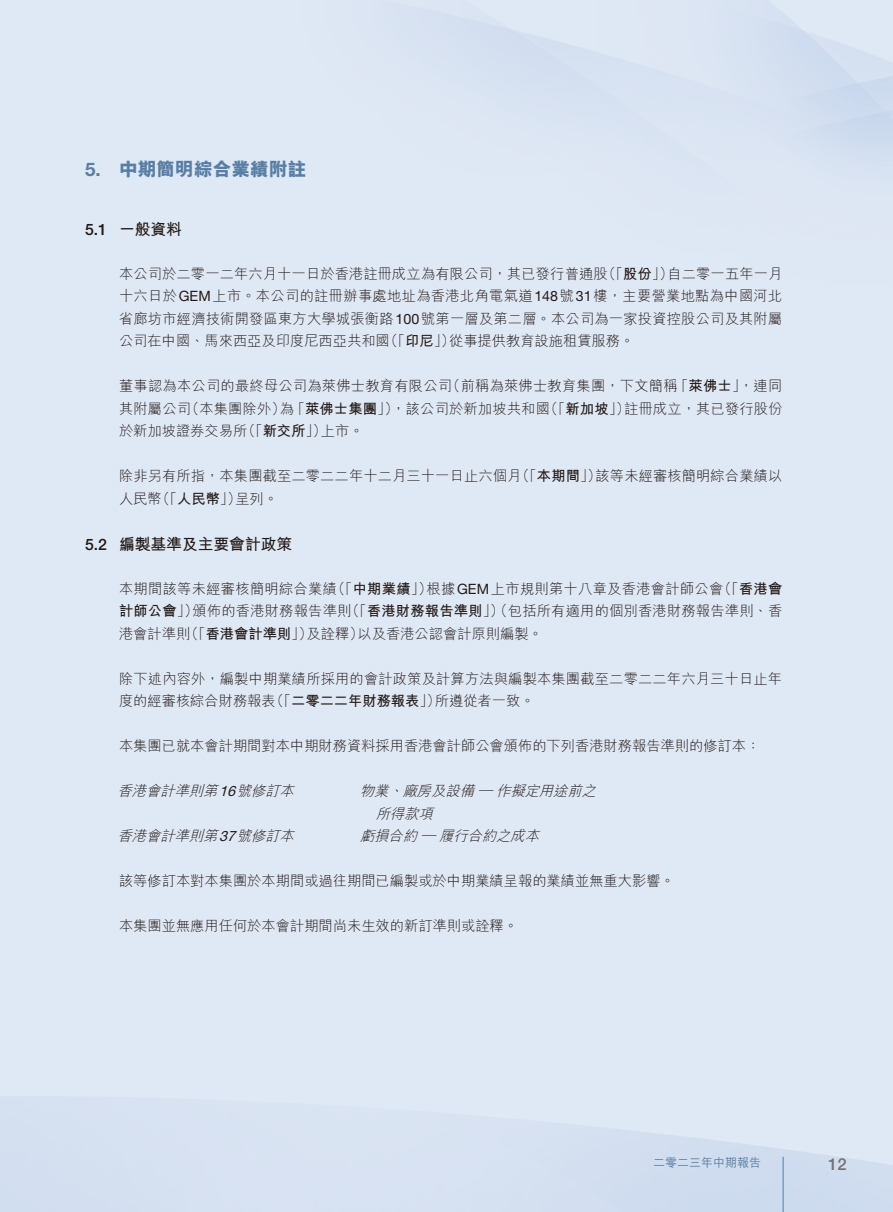
<style>
.page{position:relative;width:893px;height:1212px;background:#fff}
.page>*{position:absolute;margin:0;border:0;box-sizing:border-box;transform-origin:0 0}
.t1{font:800 18.75px "M Hei HK";color:#597ea4}
.t2{font:700 18.75px "Helvetica Neue LT Std";color:#597ea4}
.t3{font:500 16.5px "Helvetica Neue LT Std";color:#727272}
.t4{font:700 15.75px "M Hei HK";color:#231916}
.t5{font:500 15.75px "Helvetica Neue LT Std";color:#231916}
.t6{font:300 14.25px/22.5px "M Hei HK";letter-spacing:.01em;color:#231916}
.t7{font:italic 300 14.25px/22.5px "M Hei HK";color:#231916}
.t8{font:700 14.25px "M Hei HK";color:#231916}
.t9{font:500 12px "M Hei HK";color:#597ea4}
.s1{font-weight:700}
.s2{font-family:"Helvetica Neue LT Std";font-weight:400}
.s3{font-weight:300}
</style>
<div class="page">
<hr style="left:782px;top:1157px;width:2px;height:55px;background:#72a0cf">
<h1 class="t2" style="left:85px;top:158px;width:17px">5.</h1>
<h1 class="t1" style="left:119px;top:160px;width:189px">中期簡明綜合業績附註</h1>
<p class="t5" style="left:85px;top:220px;width:23px">5.1</p>
<p class="t4" style="left:119px;top:218px;width:64px">一般資料</p>
<p class="t6" style="left:602px;top:262px;width:73px">（「<span class="s1">股份</span>」）</p>
<p class="t6" style="left:119px;top:262px;width:490px">本公司於二零一二年六月十一日於香港註冊成立為有限公司，其已發行普通股</p>
<p class="t6" style="left:119px;top:285px;width:665px">十六日於<span class="s2">GEM</span>上市。本公司的註冊辦事處地址為香港北角電氣道<span class="s2">148</span>號<span class="s2">31</span>樓，主要營業地點為中國河北</p>
<p class="t6" style="left:119px;top:307px;width:665px">省廊坊市經濟技術開發區東方大學城張衡路<span class="s2">100</span>號第一層及第二層。本公司為一家投資控股公司及其附屬</p>
<p class="t6" style="left:449px;top:330px;width:187px">從事提供教育設施租賃服務。</p>
<p class="t6" style="left:667px;top:262px;width:116px">自二零一五年一月</p>
<p class="t6" style="left:384px;top:330px;width:73px">（「<span class="s1">印尼</span>」）</p>
<p class="t6" style="left:119px;top:330px;width:272px">公司在中國、馬來西亞及印度尼西亞共和國</p>
<p class="t6" style="left:119px;top:375px;width:335px">董事認為本公司的最終母公司為萊佛士教育有限公司</p>
<p class="t6" style="left:446px;top:375px;width:233px">（前稱為萊佛士教育集團，下文簡稱</p>
<p class="t6" style="left:674px;top:375px;width:110px">「<span class="s1">萊佛士</span>，」連同</p>
<p class="t6" style="left:185px;top:397px;width:111px">（本集團除外 為）</p>
<p class="t8" style="left:291px;top:398px;width:109px"><span class="s3">「</span>萊佛士集團<span class="s3">」）</span></p>
<p class="t6" style="left:119px;top:397px;width:73px">其附屬公司</p>
<p class="t6" style="left:241px;top:420px;width:87px">（「<span class="s1">新交所</span>」）</p>
<p class="t6" style="left:119px;top:420px;width:130px">於新加坡證券交易所</p>
<p class="t6" style="left:321px;top:420px;width:44px">上市。</p>
<p class="t6" style="left:544px;top:397px;width:88px">（「<span class="s1">新加坡</span>」）</p>
<p class="t6" style="left:391px;top:397px;width:160px">，該公司於新加坡共和國</p>
<p class="t6" style="left:624px;top:397px;width:160px">註冊成立，其已發行股份</p>
<p class="t5" style="left:85px;top:535px;width:23px">5.2</p>
<p class="t6" style="left:515px;top:465px;width:88px">（「<span class="s1">本期間</span>」）</p>
<p class="t6" style="left:596px;top:465px;width:188px">該等未經審核簡明綜合業績以</p>
<p class="t6" style="left:235px;top:465px;width:288px;text-indent:-116px">除非另有所指，本集團截至二零二二年十二月三十一日止六個月呈列。</p>
<p class="t6" style="left:156px;top:487px;width:87px">（「<span class="s1">人民幣</span>」）</p>
<p class="t6" style="left:119px;top:487px;width:44px">人民幣</p>
<p class="t4" style="left:119px;top:533px;width:175px">編製基準及主要會計政策</p>
<p class="t8" style="left:717px;top:578px;width:67px"><span class="s3">（「</span>香港會</p>
<p class="t6" style="left:427px;top:577px;width:298px">根據<span class="s2">GEM</span>上市規則第十八章及香港會計師公會</p>
<p class="t6" style="left:331px;top:577px;width:103px">（「<span class="s1">中期業績</span>」）</p>
<p class="t6" style="left:119px;top:577px;width:219px">本期間該等未經審核簡明綜合業績</p>
<p class="t8" style="left:119px;top:601px;width:81px">計師公會<span class="s3">」）</span></p>
<p class="t6" style="left:345px;top:600px;width:438px">（「<span class="s1">香港財務報告準則</span>」）（包括所有適用的個別香港財務報告準則、香</p>
<p class="t6" style="left:193px;top:600px;width:160px">頒佈的香港財務報告準則</p>
<p class="t8" style="left:184px;top:623px;width:130px"><span class="s3">（「</span>香港會計準則<span class="s3">」）</span></p>
<p class="t6" style="left:307px;top:622px;width:58px">及詮釋）</p>
<p class="t6" style="left:119px;top:622px;width:73px">港會計準則</p>
<p class="t6" style="left:435px;top:667px;width:349px;text-indent:-316px">除下述內容外，編製中期業績所採用的會計政策及計算方法與編製本集團截至二零二二年六月三十日止年所遵從者一致。</p>
<p class="t6" style="left:358px;top:622px;width:187px">以及香港公認會計原則編製。</p>
<p class="t8" style="left:270px;top:691px;width:172px"><span class="s3">（「</span>二零二二年財務報表<span class="s3">」）</span></p>
<p class="t6" style="left:119px;top:690px;width:158px">度的經審核綜合財務報表</p>
<p class="t6" style="left:119px;top:735px;width:643px">本集團已就本會計期間對本中期財務資料採用香港會計師公會頒佈的下列香港財務報告準則的修訂本：</p>
<p class="t7" style="left:403px;top:780px;width:198px">廠房及設備 — 作擬定用途前之</p>
<p class="t7" style="left:118px;top:780px;width:123px">香港會計準則第<span class="s2">16</span></p>
<p class="t7" style="left:237px;top:780px;width:62px">號修訂本</p>
<p class="t7" style="left:360px;top:780px;width:34px">物業</p>
<p class="t7" style="left:388px;top:780px;width:20px">、</p>
<p class="t7" style="left:360px;top:802px;width:184px;text-indent:16px">所得款項<br>虧損合約 — 履行合約之成本</p>
<p class="t7" style="left:118px;top:825px;width:123px">香港會計準則第<span class="s2">37</span></p>
<p class="t6" style="left:119px;top:870px;width:557px">該等修訂本對本集團於本期間或過往期間已編製或於中期業績呈報的業績並無重大影響。</p>
<p class="t6" style="left:119px;top:915px;width:401px">本集團並無應用任何於本會計期間尚未生效的新訂準則或詮釋。</p>
<p class="t7" style="left:237px;top:825px;width:62px">號修訂本</p>
<p class="t9" style="left:653px;top:1154px;width:109px">二零二三年中期報告</p>
<p class="t3" style="left:828px;top:1155px;width:20px">12</p>
</div>
